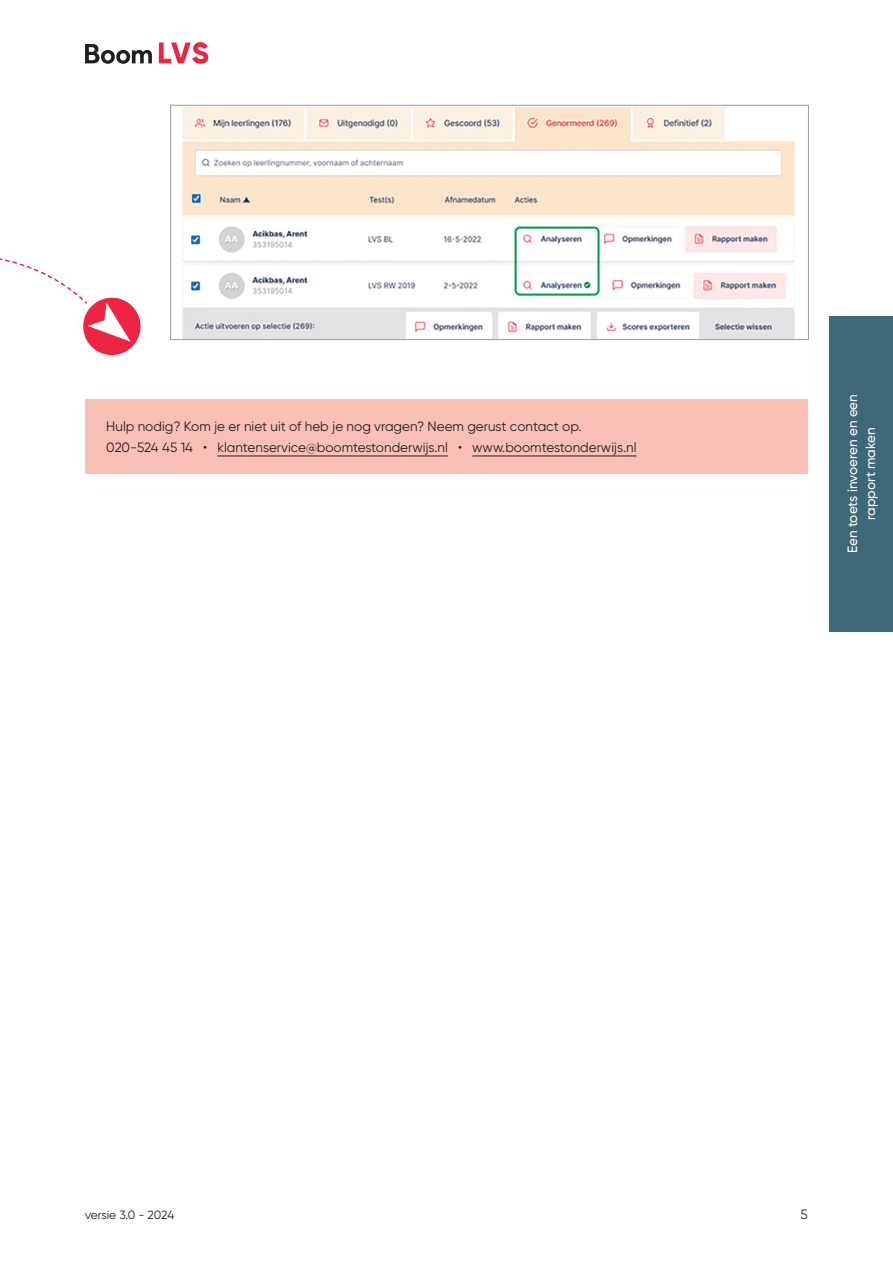
<style>
.page{position:relative;width:893px;height:1263px;background:#fff}
.page>*{position:absolute;margin:0;border:0;box-sizing:border-box;transform-origin:0 0}
.t1{font:13.5px/21px "Gilroy";color:#231f20}
.t2{font:500 13.5px/18px "Gilroy";color:#fff;text-align:center}
.t3{font:12px "Gilroy";letter-spacing:-.01em;color:#231f20}
</style>
<div class="page">
<div style="left:85px;top:399px;width:723px;height:75px;background:#fac0b5"></div>
<hr style="left:217px;top:455px;width:231px;height:1px;background:#231f20">
<hr style="left:472px;top:455px;width:164px;height:1px;background:#231f20">
<img style="left:183px;top:107px;width:612px;height:231px">
<div style="left:170px;top:105px;width:639px;height:235px;border:1px solid #98a2ad"></div>
<div style="left:514px;top:227px;width:86px;height:69px;border:2px solid #0f9b51;border-radius:4px"></div>
<div style="left:829px;top:316px;width:64px;height:315px;background:#3e6778"></div>
<svg style="left:85px;top:44px;width:67px;height:20px"></svg>
<svg style="left:159px;top:42px;width:49px;height:22px"></svg>
<svg style="left:0;top:258px;width:141px;height:98px"></svg>
<p class="t1" style="left:106px;top:415px;width:532px">Hulp nodig? Kom je er niet uit of heb je nog vragen? Neem gerust contact op.<br>020-524 45 14 • klantenservice@boomtestonderwijs.nl • www.boomtestonderwijs.nl</p>
<p class="t2" style="left:843px;top:553px;width:161px;rotate:-90deg">Een toets invoeren en een rapport maken</p>
<p class="t3" style="left:85px;top:1207px;width:91px">versie 3.0 - 2024</p>
<p class="t1" style="left:801px;top:1203px;width:9px">5</p>
</div>
